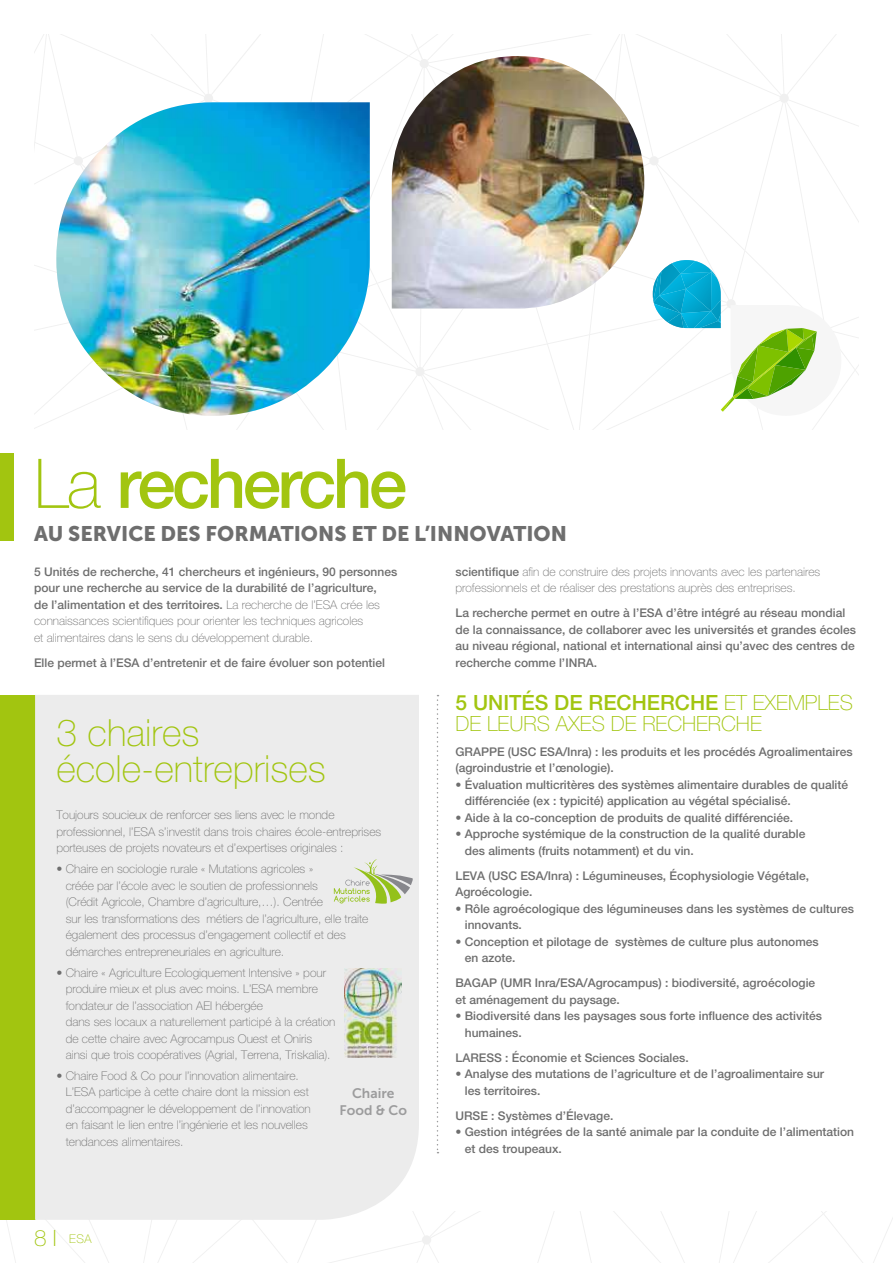
<style>
.page{position:relative;width:893px;height:1263px;background:#fff}
.page>*{position:absolute;margin:0;border:0;box-sizing:border-box;transform-origin:0 0}
.t1{font:500 68.7px "Helvetica Neue";letter-spacing:-.05em;color:#a2c510}
.t2{font:100 37.5px/36px "Helvetica Neue";color:#a2c510}
.t3{font:100 21px/21px "Helvetica Neue";color:#a2c510}
.t4{font:21px "Museo Sans 900";color:#6e6e6e}
.t5{font:13.8px/17.2px "Museo Sans 700";color:#9c9c9d;text-align:center}
.t6{font:500 12px/16.5px "Helvetica Neue";color:#6e6e6e}
.t7{font:100 12px/16.5px "Helvetica Neue";color:#6e6e6e}
.t8{font:100 12px "Helvetica Neue";color:#a2c510}
.s1{font-weight:100}
.s2{font-weight:500}
.s3{font-size:22.5px}
</style>
<div class="page">
<svg style="left:6px;top:1212px;width:887px;height:51px"></svg>
<div style="left:0;top:695px;width:35px;height:525px;background:#a2c510"></div>
<div style="left:35px;top:695px;width:384px;height:525px;background:#ececec"></div>
<svg style="left:334px;top:859px;width:79px;height:45px"></svg>
<svg style="left:437px;top:695px;width:1px;height:458px"></svg>
<div style="left:0;top:454px;width:14px;height:87px;background:#a2c510"></div>
<img style="left:34px;top:34px;width:825px;height:395px">
<img style="left:345px;top:969px;width:57px;height:88px">
<h1 class="t1" style="left:34px;top:442px;width:375px"><span class="s1">La</span> recherche</h1>
<h3 class="t4" style="left:34px;top:522px;width:534px">AU SERVICE DES FORMATIONS ET DE L’INNOVATION</h3>
<p class="t6" style="left:34px;top:563px;width:365px">5 Unités de recherche, 41 chercheurs et ingénieurs, 90 personnes pour une recherche au service de la durabilité de l’agriculture,<br>de l’alimentation et des territoires. <span class="s1">La recherche de l’ESA crée les connaissances scientifiques pour orienter les techniques agricoles<br>et alimentaires dans le sens du développement durable.</span></p>
<p class="t6" style="left:34px;top:654px;width:353px">Elle permet à l’ESA d’entretenir et de faire évoluer son potentiel</p>
<p class="t7" style="left:455px;top:563px;width:366px"><span class="s2">scientifique</span> afin de construire des projets innovants avec les partenaires professionnels et de réaliser des prestations auprès des entreprises.</p>
<p class="t6" style="left:455px;top:605px;width:402px">La recherche permet en outre à l’ESA d’être intégré au réseau mondial de la connaissance, de collaborer avec les universités et grandes écoles au niveau régional, national et international ainsi qu’avec des centres de recherche comme l’INRA.</p>
<h2 class="t2" style="left:56px;top:714px;width:271px">3 chaires école-entreprises</h2>
<p class="t7" style="left:56px;top:807px;width:326px">Toujours soucieux de renforcer ses liens avec le monde professionnel, l’ESA s’investit dans trois chaires école-entreprises porteuses de projets novateurs et d’expertises originales :</p>
<p class="t7" style="left:66px;top:861px;width:304px;text-indent:-9px">• Chaire en sociologie rurale « Mutations agricoles »<br>créée par l’école avec le soutien de professionnels<br>(Crédit Agricole, Chambre d’agriculture,…). Centrée<br>sur les transformations des métiers de l’agriculture, elle traite également des processus d’engagement collectif et des démarches entrepreneuriales en agriculture.</p>
<p class="t7" style="left:66px;top:964px;width:271px;text-indent:-9px">• Chaire « Agriculture Ecologiquement Intensive » pour produire mieux et plus avec moins. L’ESA membre fondateur de l’association AEI hébergée<br>dans ses locaux a naturellement participé à la création de cette chaire avec Agrocampus Ouest et Oniris ainsi que trois coopératives (Agrial, Terrena, Triskalia).</p>
<p class="t7" style="left:66px;top:1067px;width:247px;text-indent:-9px">• Chaire Food &amp; Co pour l’innovation alimentaire.<br>L’ESA participe à cette chaire dont la mission est d’accompagner le développement de l’innovation en faisant le lien entre l’ingénierie et les nouvelles tendances alimentaires.</p>
<p class="t5" style="left:339px;top:1084px;width:69px">Chaire<br>Food &amp; Co</p>
<p class="t8" style="left:34px;top:1232px;width:59px"><span class="s3">8 I</span> ESA</p>
<h3 class="t3" style="left:455px;top:692px;width:399px"><span class="s2">5 UNITÉS DE RECHERCHE</span> ET EXEMPLES<br>DE LEURS AXES DE RECHERCHE</h3>
<p class="t6" style="left:455px;top:743px;width:399px">GRAPPE (USC ESA/Inra) : les produits et les procédés Agroalimentaires (agroindustrie et l’œnologie).</p>
<p class="t6" style="left:465px;top:776px;width:385px;text-indent:-9px">• Évaluation multicritères des systèmes alimentaire durables de qualité différenciée (ex : typicité) application au végétal spécialisé.</p>
<p class="t6" style="left:455px;top:809px;width:339px">• Aide à la co-conception de produits de qualité différenciée.</p>
<p class="t6" style="left:465px;top:825px;width:342px;text-indent:-9px">• Approche systémique de la construction de la qualité durable des aliments (fruits notamment) et du vin.</p>
<p class="t6" style="left:455px;top:867px;width:355px">LEVA (USC ESA/Inra) : Légumineuses, Écophysiologie Végétale,<br>Agroécologie.</p>
<p class="t6" style="left:465px;top:900px;width:391px;text-indent:-9px">• Rôle agroécologique des légumineuses dans les systèmes de cultures innovants.</p>
<p class="t6" style="left:465px;top:933px;width:355px;text-indent:-9px">• Conception et pilotage de systèmes de culture plus autonomes en azote.</p>
<p class="t6" style="left:455px;top:974px;width:361px">BAGAP (UMR Inra/ESA/Agrocampus) : biodiversité, agroécologie et aménagement du paysage.</p>
<p class="t6" style="left:465px;top:1007px;width:359px;text-indent:-9px">• Biodiversité dans les paysages sous forte influence des activités humaines.</p>
<p class="t6" style="left:455px;top:1049px;width:235px">LARESS : Économie et Sciences Sociales.</p>
<p class="t6" style="left:465px;top:1065px;width:361px;text-indent:-9px">• Analyse des mutations de l’agriculture et de l’agroalimentaire sur les territoires.</p>
<p class="t6" style="left:455px;top:1107px;width:159px">URSE : Systèmes d’Élevage.</p>
<p class="t6" style="left:465px;top:1123px;width:391px;text-indent:-9px">• Gestion intégrées de la santé animale par la conduite de l’alimentation et des troupeaux.</p>
</div>
